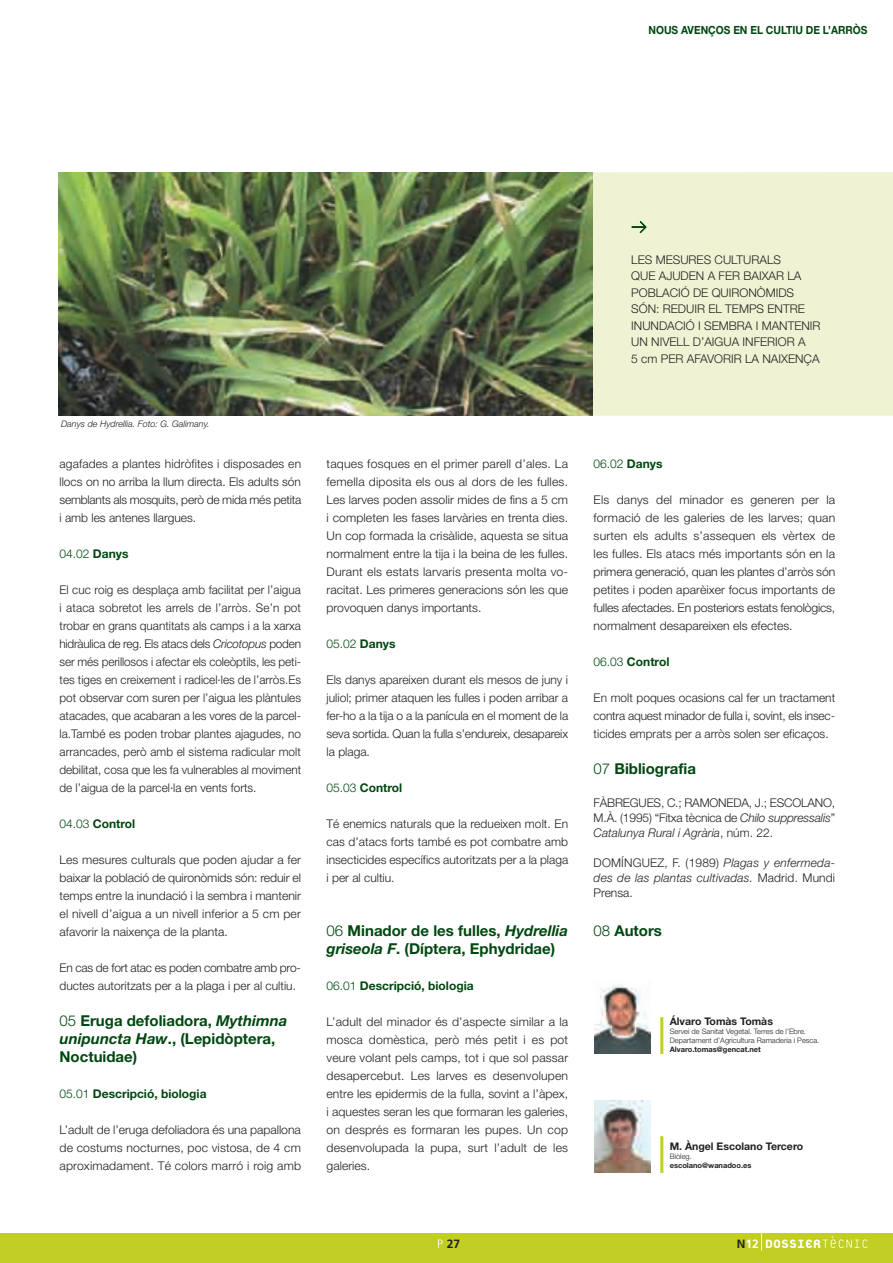
<style>
.page{position:relative;width:893px;height:1263px;background:#fff}
.page>*{position:absolute;margin:0;border:0;box-sizing:border-box;transform-origin:0 0}
.t1{font:800 18px "Platelet";color:#fff;scale:.96 1}
.t2{font:700 15px/18px "Helvetica Neue";color:#004710}
.t3{font:300 12px/18px "Helvetica Neue";color:#231f20;text-align:justify}
.t4{font:700 12px "Helvetica Neue";color:#004710}
.t5{font:italic 300 12px/15px "Helvetica Neue";letter-spacing:.015em;color:#231f20;text-align:justify}
.t6{font:300 12px "Helvetica Neue";color:#004710}
.t7{font:700 12px "Frutiger";color:#231f20}
.t8{font:700 11.25px "Helvetica Neue";color:#004710;scale:.91 1}
.t9{font:700 10.5px "Helvetica Neue";color:#231f20}
.t10{font:italic 300 9px "Helvetica Neue";color:#231f20}
.t11{font:300 7.5px "Helvetica Neue";color:#231f20}
.t12{font:700 7.5px "Helvetica Neue";color:#231f20}
.s1{font-weight:700}
.s2{font-style:italic}
.s3{font-weight:300}
.s4{font-style:normal}
.s5{font-family:"Frutiger";font-weight:700;font-size:12px;color:#231f20}
.s6{font-family:"Frutiger";font-weight:700;font-size:12px}
</style>
<div class="page">
<div style="left:0;top:1233px;width:893px;height:30px;background:#c1ce23"></div>
<svg style="left:761px;top:1233px;width:1px;height:17px"></svg>
<svg style="left:823px;top:1236px;width:44px;height:12px"></svg>
<svg style="left:438px;top:1239px;width:5px;height:9px"></svg>
<div style="left:592px;top:172px;width:301px;height:244px;background:#f0f3d3"></div>
<svg style="left:631px;top:221px;width:15px;height:12px"></svg>
<img style="left:58px;top:172px;width:534px;height:243px">
<hr style="left:660px;top:1017px;width:3px;height:37px;background:#c1ce23">
<img style="left:594px;top:985px;width:56px;height:68px">
<hr style="left:660px;top:1136px;width:3px;height:37px;background:#c1ce23">
<img style="left:594px;top:1100px;width:56px;height:72px">
<p class="t8" style="left:648px;top:23px;width:242px">NOUS AVENÇOS EN EL CULTIU DE L’ARRÒS</p>
<p class="t10" style="left:61px;top:418px;width:150px">Danys de Hydrellia. Foto: G. Galimany.</p>
<p class="t3" style="left:60px;top:454px;width:243px">agafades a plantes hidròfites i disposades en llocs on no arriba la llum directa. Els adults són semblants als mosquits, però de mida més petita i amb les antenes llargues.</p>
<p class="t6" style="left:60px;top:546px;width:70px">04.02 <span class="s1">Danys</span></p>
<p class="t3" style="left:60px;top:580px;width:243px">El cuc roig es desplaça amb facilitat per l’aigua i ataca sobretot les arrels de l’arròs. Se’n pot trobar en grans quantitats als camps i a la xarxa hidràulica de reg. Els atacs dels <span class="s2">Cricotopus</span> poden ser més perillosos i afectar els coleòptils, les peti&shy;tes tiges en creixement i radicel·les de l’arròs.Es pot observar com suren per l’aigua les plàntules atacades, que acabaran a les vores de la parcel&shy;la.També es poden trobar plantes ajagudes, no arrancades, però amb el sistema radicular molt debilitat, cosa que les fa vulnerables al moviment de l’aigua de la parcel·la en vents forts.</p>
<p class="t4" style="left:60px;top:816px;width:77px"><span class="s3">04.03</span> Control</p>
<p class="t3" style="left:60px;top:850px;width:243px">Les mesures culturals que poden ajudar a fer baixar la població de quironòmids són: reduir el temps entre la inundació i la sembra i mantenir el nivell d’aigua a un nivell inferior a 5 cm per afavorir la naixença de la planta.</p>
<p class="t3" style="left:60px;top:958px;width:243px">En cas de fort atac es poden combatre amb pro&shy;ductes autoritzats per a la plaga i per al cultiu.</p>
<p class="t2" style="left:60px;top:1011px;width:230px"><span class="s3">05</span> Eruga defoliadora, <span class="s2">Mythimna unipuncta Haw</span>., (Lepidòptera,<br>Noctuidae)</p>
<p class="t4" style="left:60px;top:1086px;width:149px"><span class="s3">05.01</span> Descripció, biologia</p>
<p class="t3" style="left:60px;top:1120px;width:243px">L’adult de l’eruga defoliadora és una papallona de costums nocturnes, poc vistosa, de 4 cm aproximadament. Té colors marró i roig amb</p>
<p class="t3" style="left:327px;top:454px;width:243px">taques fosques en el primer parell d’ales. La femella diposita els ous al dors de les fulles.<br>Les larves poden assolir mides de fins a 5 cm i completen les fases larvàries en trenta dies.<br>Un cop formada la crisàlide, aquesta se situa normalment entre la tija i la beina de les fulles.<br>Durant els estats larvaris presenta molta vo&shy;racitat. Les primeres generacions són les que provoquen danys importants.</p>
<p class="t6" style="left:327px;top:636px;width:70px">05.02 <span class="s1">Danys</span></p>
<p class="t3" style="left:327px;top:670px;width:243px">Els danys apareixen durant els mesos de juny i juliol; primer ataquen les fulles i poden arribar a fer-ho a la tija o a la panícula en el moment de la seva sortida. Quan la fulla s’endureix, desapareix la plaga.</p>
<p class="t4" style="left:327px;top:780px;width:77px"><span class="s3">05.03</span> Control</p>
<p class="t3" style="left:327px;top:814px;width:243px">Té enemics naturals que la redueixen molt. En cas d’atacs forts també es pot combatre amb insecticides específics autoritzats per a la plaga i per al cultiu.</p>
<p class="t2" style="left:327px;top:921px;width:243px"><span class="s3">06</span> Minador de les fulles, <span class="s2">Hydrellia griseola F</span>. (Díptera, Ephydridae)</p>
<p class="t4" style="left:327px;top:978px;width:149px"><span class="s3">06.01</span> Descripció, biologia</p>
<p class="t3" style="left:327px;top:1012px;width:243px">L’adult del minador és d’aspecte similar a la mosca domèstica, però més petit i es pot veure volant pels camps, tot i que sol passar desapercebut. Les larves es desenvolupen entre les epidermis de la fulla, sovint a l’àpex, i aquestes seran les que formaran les galeries, on després es formaran les pupes. Un cop desenvolupada la pupa, surt l’adult de les galeries.</p>
<p class="t3" style="left:631px;top:251px;width:191px;line-height:16.5px;text-align:left">LES MESURES CULTURALS<br>QUE AJUDEN A FER BAIXAR LA<br>POBLACIÓ DE QUIRONÒMIDS<br>SÓN: REDUIR EL TEMPS ENTRE<br>INUNDACIÓ I SEMBRA I MANTENIR<br>UN NIVELL D’AIGUA INFERIOR A</p>
<p class="t3" style="left:631px;top:349px;width:190px">5 cm PER AFAVORIR LA NAIXENÇA</p>
<p class="t6" style="left:594px;top:456px;width:70px">06.02 <span class="s1">Danys</span></p>
<p class="t3" style="left:594px;top:490px;width:243px">Els danys del minador es generen per la formació de les galeries de les larves; quan surten els adults s’assequen els vèrtex de les fulles. Els atacs més importants són en la primera generació, quan les plantes d’arròs són petites i poden aparèixer focus importants de fulles afectades. En posteriors estats fenològics, normalment desapareixen els efectes.</p>
<p class="t4" style="left:594px;top:654px;width:77px"><span class="s3">06.03</span> Control</p>
<p class="t3" style="left:594px;top:688px;width:243px">En molt poques ocasions cal fer un tractament contra aquest minador de fulla i, sovint, els insec&shy;ticides emprats per a arròs solen ser eficaços.</p>
<p class="t2" style="left:594px;top:759px;width:104px"><span class="s3">07</span> Bibliografia</p>
<p class="t3" style="left:594px;top:795px;width:243px;line-height:15px">FÀBREGUES, C.; RAMONEDA, J.; ESCOLANO, M.À. (1995) “Fitxa tècnica de <span class="s2">Chilo suppressalis</span>” <span class="s2">Catalunya Rural i Agrària</span>, núm. 22.</p>
<p class="t5" style="left:594px;top:855px;width:243px"><span class="s4">DOMÍNGUEZ, F. (1989)</span> Plagas y enfermeda&shy;des de las plantas cultivadas. <span class="s4">Madrid. Mundi Prensa.</span></p>
<p class="t2" style="left:594px;top:921px;width:70px"><span class="s3">08</span> Autors</p>
<p class="t9" style="left:670px;top:1015px;width:105px">Álvaro Tomàs Tomàs</p>
<p class="t11" style="left:670px;top:1027px;width:138px">Servei de Sanitat Vegetal. Terres de l’Ebre.</p>
<p class="t11" style="left:670px;top:1036px;width:151px">Departament d’Agricultura Ramaderia i Pesca.</p>
<p class="t12" style="left:670px;top:1045px;width:93px">Alvaro.tomas@gencat.net</p>
<p class="t9" style="left:670px;top:1139px;width:135px">M. Àngel Escolano Tercero</p>
<p class="t11" style="left:670px;top:1151px;width:24px">Biòleg.</p>
<p class="t12" style="left:670px;top:1160px;width:83px">escolano@wanadoo.es</p>
<p class="t7" style="left:447px;top:1236px;width:15px">27</p>
<h1 class="t1" style="left:737px;top:1235px;width:89px"><span class="s5">N</span><span class="s6">12</span> DOSSIER</h1>
</div>
